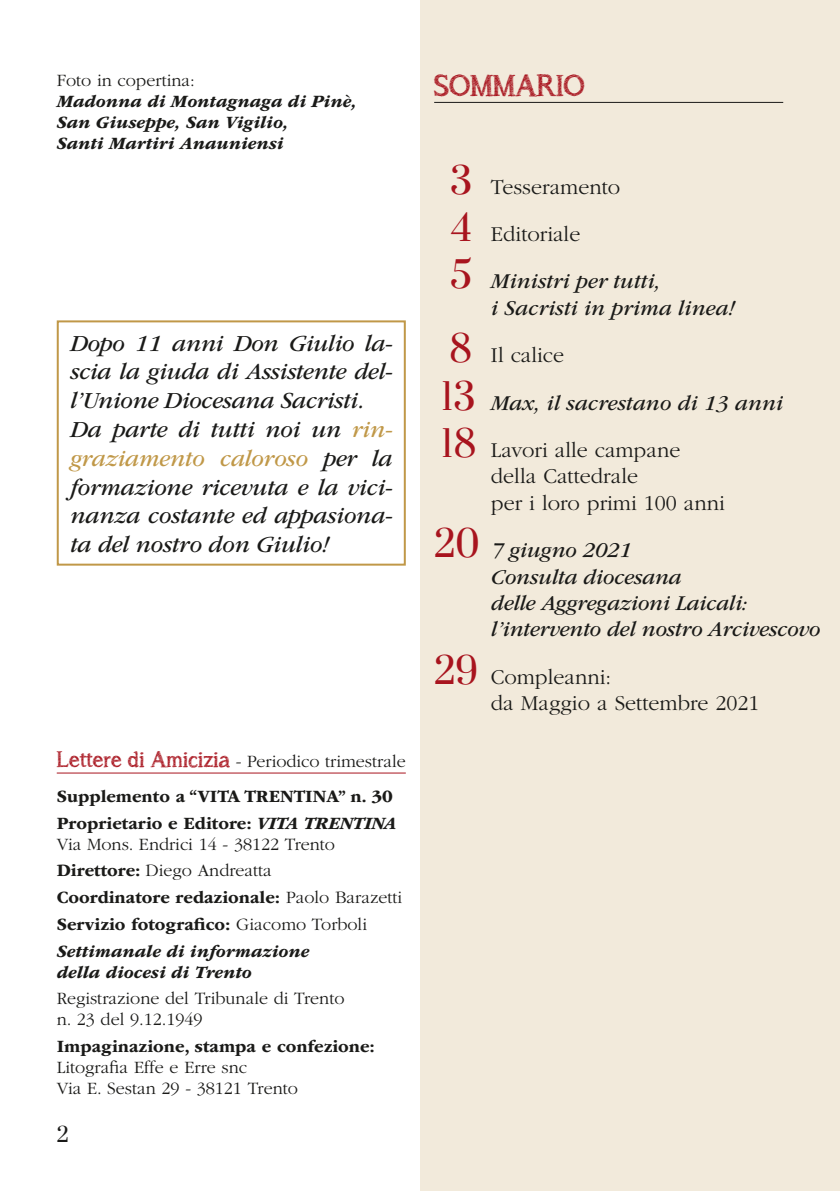
<style>
.page{position:relative;width:840px;height:1191px;background:#fff}
.page>*{position:absolute;margin:0;border:0;box-sizing:border-box;transform-origin:0 0}
.t1{font:30px "asongforjennifer";color:#a8141e}
.t2{font:italic 24px/28.8px "ITC Garamond Std";letter-spacing:-.01em;color:#1a1a18}
.t3{font:300 22px/47.4px "ITC Garamond Std";color:#1a1a18}
.t4{font:italic 22px/26.4px "ITC Garamond Std";letter-spacing:-.01em;color:#1a1a18}
.t5{font:20px "Prata";color:#1a1a18}
.t6{font:700 18px/26.6px "ITC Garamond Std";color:#1a1a18}
.t7{font:300 18px/21px "ITC Garamond Std";color:#1a1a18}
.t8{font:italic 700 18px/21px "ITC Garamond Std";color:#1a1a18}
.s1{color:#c09848}
.s2{font-family:"asongforjennifer";font-weight:400;font-size:22px;color:#a8141e}
.s3{font-weight:300}
.s4{font-weight:700}
.s5{font-weight:700;font-style:italic}
.s6{font-style:italic}
.s7{font-family:"Prata";font-weight:400;font-size:36px;color:#a8141e}
.s8{font-weight:400;font-style:italic}
.s9{font-family:"Prata";font-style:normal;font-size:36px;color:#a8141e}
</style>
<div class="page">
<img style="left:839px;top:0;width:1px;height:1191px">
<div style="left:420px;top:0;width:419px;height:1191px;background:#f2eadb"></div>
<hr style="left:57px;top:772px;width:348px;height:1px;background:#a8141e">
<hr style="left:434px;top:102px;width:348px;height:1px;background:#1a1a18">
<div style="left:57px;top:320px;width:348px;height:245px;border:2px solid #c09848"></div>
<p class="t7" style="left:57px;top:70px;width:140px">Foto in copertina:</p>
<p class="t8" style="left:57px;top:91px;width:301px">Madonna di Montagnaga di Pinè,<br>San Giuseppe, San Vigilio,<br>Santi Martiri Anauniensi</p>
<h2 class="t2" style="left:70px;top:329px;width:324px">Dopo 11 anni Don Giulio la&shy;scia la giuda di Assistente del&shy;l’Unione Diocesana Sacristi.<br>Da parte di tutti noi un <span class="s1">rin&shy;graziamento caloroso</span> per la formazione ricevuta e la vici&shy;nanza costante ed appasiona&shy;ta del nostro don Giulio!</h2>
<p class="t6" style="left:57px;top:743px;width:350px;line-height:35.2px"><span class="s2">Lettere di Amicizia</span> <span class="s3">- Periodico trimestrale<br></span>Supplemento a “VITA TRENTINA” n. 30</p>
<p class="t7" style="left:57px;top:813px;width:341px"><span class="s4">Proprietario e Editore:</span> <span class="s5">VITA TRENTINA<br></span>Via Mons. Endrici 14 - 38122 Trento</p>
<p class="t6" style="left:57px;top:857px;width:347px">Direttore: <span class="s3">Diego Andreatta<br></span>Coordinatore redazionale: <span class="s3">Paolo Barazetti </span>Servizio fotografico: <span class="s3">Giacomo Torboli </span><span class="s6">Settimanale di informazione</span></p>
<p class="t8" style="left:57px;top:961px;width:196px">della diocesi di Trento</p>
<p class="t7" style="left:57px;top:988px;width:289px">Registrazione del Tribunale di Trento n. 23 del 9.12.1949</p>
<p class="t6" style="left:57px;top:1033px;width:319px">Impaginazione, stampa e confezione:</p>
<p class="t7" style="left:57px;top:1057px;width:242px">Litografia Effe e Erre snc<br>Via E. Sestan 29 - 38121 Trento</p>
<p class="t5" style="left:57px;top:1121px;width:14px">2</p>
<h1 class="t1" style="left:434px;top:68px;width:152px">SOMMARIO</h1>
<p class="t3" style="left:450px;top:163px;width:212px"><span class="s7">3</span> Tesseramento<br><span class="s7">4</span> Editoriale<br><span class="s7">5</span> <span class="s8">Ministri per tutti,</span></p>
<p class="t4" style="left:490px;top:295px;width:245px">i Sacristi in prima linea!</p>
<p class="t3" style="left:449px;top:332px;width:116px"><span class="s7">8</span> Il calice</p>
<p class="t4" style="left:441px;top:389px;width:343px"><span class="s9">13</span> Max, il sacrestano di 13 anni</p>
<p class="t3" style="left:441px;top:426px;width:240px"><span class="s7">18</span> Lavori alle campane</p>
<p class="t3" style="left:490px;top:463px;width:235px;line-height:26.4px">della Cattedrale<br>per i loro primi 100 anni</p>
<p class="t4" style="left:490px;top:537px;width:331px;text-indent:-57px"><span class="s9">20</span> 7 giugno 2021<br>Consulta diocesana<br>delle Aggregazioni Laicali: l’intervento del nostro Arcivescovo</p>
<p class="t3" style="left:490px;top:664px;width:270px;line-height:26.4px;text-indent:-57px"><span class="s7">29</span> Compleanni:<br>da Maggio a Settembre 2021</p>
</div>
